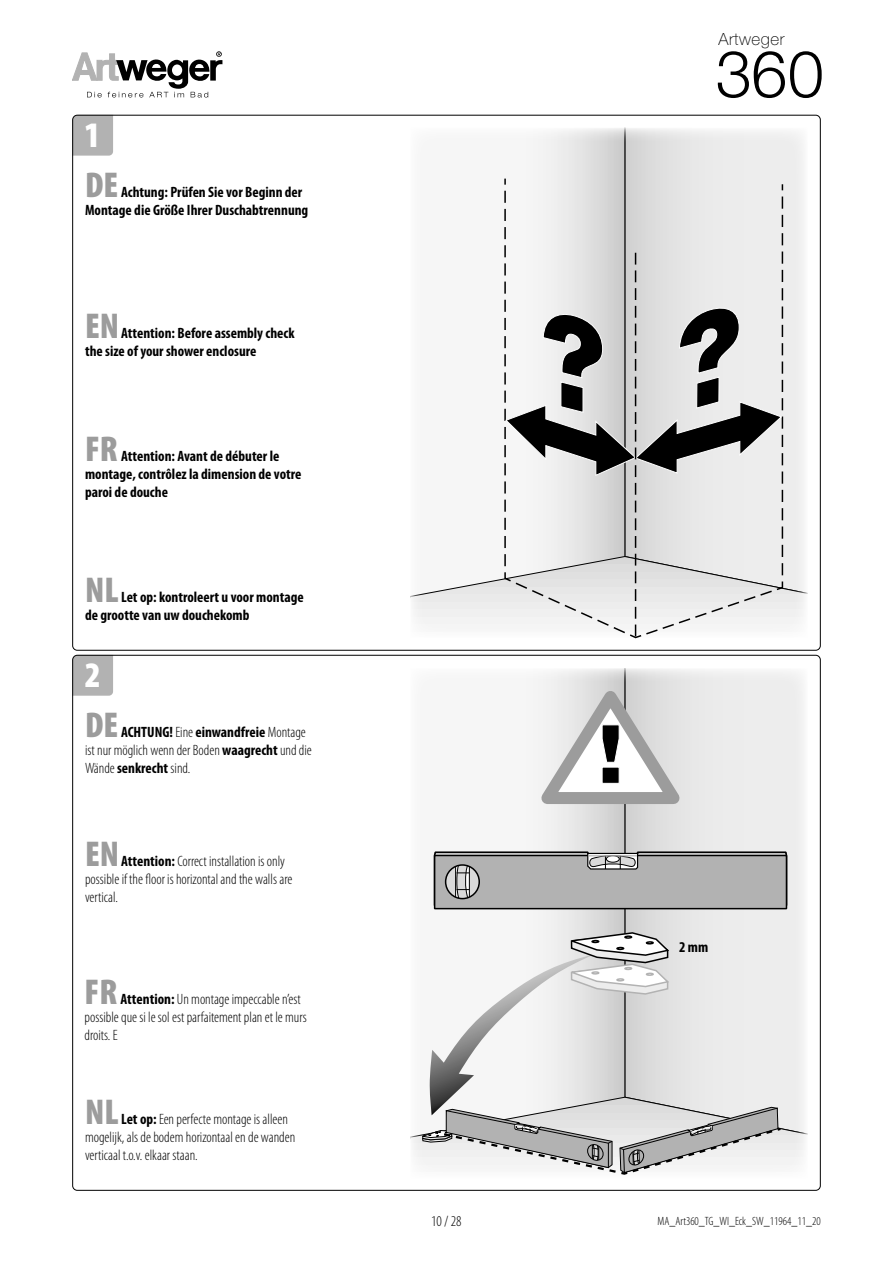
<style>
.page{position:relative;width:893px;height:1263px;background:#fff}
.page>*{position:absolute;margin:0;border:0;box-sizing:border-box;transform-origin:0 0}
.t1{font:300 64.8px "Helvetica Neue LT Std";color:#000}
.t2{font:900 condensed 36px "Myriad Pro";color:#9c9c9c}
.t3{font:900 condensed 36px "Myriad Pro";color:#fff}
.t4{font:100 16.95px "Helvetica Neue LT Std";letter-spacing:.03em;color:#000}
.t5{font:300 condensed 15px/18px "Myriad Pro";color:#000}
.t6{font:700 condensed 15px/18px "Myriad Pro";color:#000}
.t7{font:300 condensed 12px "Myriad Pro";color:#000}
.s1{font-weight:700}
</style>
<div class="page">
<svg style="left:626px;top:128px;width:178px;height:63px"></svg>
<svg style="left:533px;top:128px;width:93px;height:49px"></svg>
<svg style="left:504px;top:177px;width:280px;height:462px"></svg>
<svg style="left:410px;top:191px;width:398px;height:447px"></svg>
<svg style="left:626px;top:669px;width:178px;height:262px;background:#eaeaea"></svg>
<svg style="left:533px;top:668px;width:93px;height:263px"></svg>
<svg style="left:410px;top:931px;width:398px;height:244px"></svg>
<svg style="left:433px;top:851px;width:355px;height:59px;background:#a4a4a4"></svg>
<hr style="left:588px;top:855px;width:49px;height:1px;background:#b2b2b2">
<svg style="left:533px;top:674px;width:157px;height:140px"></svg>
<svg style="left:72px;top:51px;width:150px;height:46px"></svg>
<svg style="left:72px;top:115px;width:41px;height:41px;background:#ababab"></svg>
<svg style="left:72px;top:655px;width:41px;height:41px;background:#ababab"></svg>
<p class="t3" style="left:85px;top:115px;width:17px">1</p>
<p class="t2" style="left:85px;top:165px;width:35px">DE</p>
<p class="t6" style="left:85px;top:183px;width:225px;text-indent:36px">Achtung: Prüfen Sie vor Beginn der<br>Montage die Größe Ihrer Duschabtrennung</p>
<p class="t2" style="left:85px;top:306px;width:36px">EN</p>
<p class="t6" style="left:85px;top:324px;width:211px;text-indent:36px">Attention: Before assembly check the size of your shower enclosure</p>
<p class="t2" style="left:85px;top:429px;width:34px">FR</p>
<p class="t6" style="left:85px;top:447px;width:218px;text-indent:36px">Attention: Avant de débuter le montage, contrôlez la dimension de votre paroi de douche</p>
<p class="t2" style="left:85px;top:570px;width:35px">NL</p>
<p class="t6" style="left:85px;top:588px;width:220px;text-indent:36px">Let op: kontroleert u voor montage de grootte van uw douchekomb</p>
<p class="t3" style="left:85px;top:655px;width:17px">2</p>
<p class="t2" style="left:85px;top:705px;width:35px">DE</p>
<p class="t5" style="left:85px;top:723px;width:228px;text-indent:36px"><span class="s1">ACHTUNG!</span> Eine <span class="s1">einwandfreie</span> Montage ist nur möglich wenn der Boden <span class="s1">waagrecht</span> und die<br>Wände <span class="s1">senkrecht</span> sind.</p>
<p class="t2" style="left:85px;top:834px;width:36px">EN</p>
<p class="t5" style="left:85px;top:852px;width:209px;text-indent:36px"><span class="s1">Attention:</span> Correct installation is only possible if the floor is horizontal and the walls are vertical.</p>
<p class="t2" style="left:85px;top:972px;width:34px">FR</p>
<p class="t5" style="left:85px;top:990px;width:224px;text-indent:36px"><span class="s1">Attention:</span> Un montage impeccable n’est possible que si le sol est parfaitement plan et le murs droits. E</p>
<p class="t2" style="left:85px;top:1092px;width:35px">NL</p>
<p class="t5" style="left:85px;top:1110px;width:212px;text-indent:36px"><span class="s1">Let op:</span> Een perfecte montage is alleen mogelijk, als de bodem horizontaal en de wanden verticaal t.o.v. elkaar staan.</p>
<p class="t4" style="left:718px;top:29px;width:67px">Artweger</p>
<h1 class="t1" style="left:716px;top:34px;width:110px">360</h1>
<p class="t6" style="left:679px;top:938px;width:31px">2 mm</p>
<p class="t5" style="left:431px;top:1212px;width:32px">10 / 28</p>
<p class="t7" style="left:658px;top:1214px;width:165px">MA_Art360_TG_WI_Eck_SW_11964_11_20</p>
</div>
